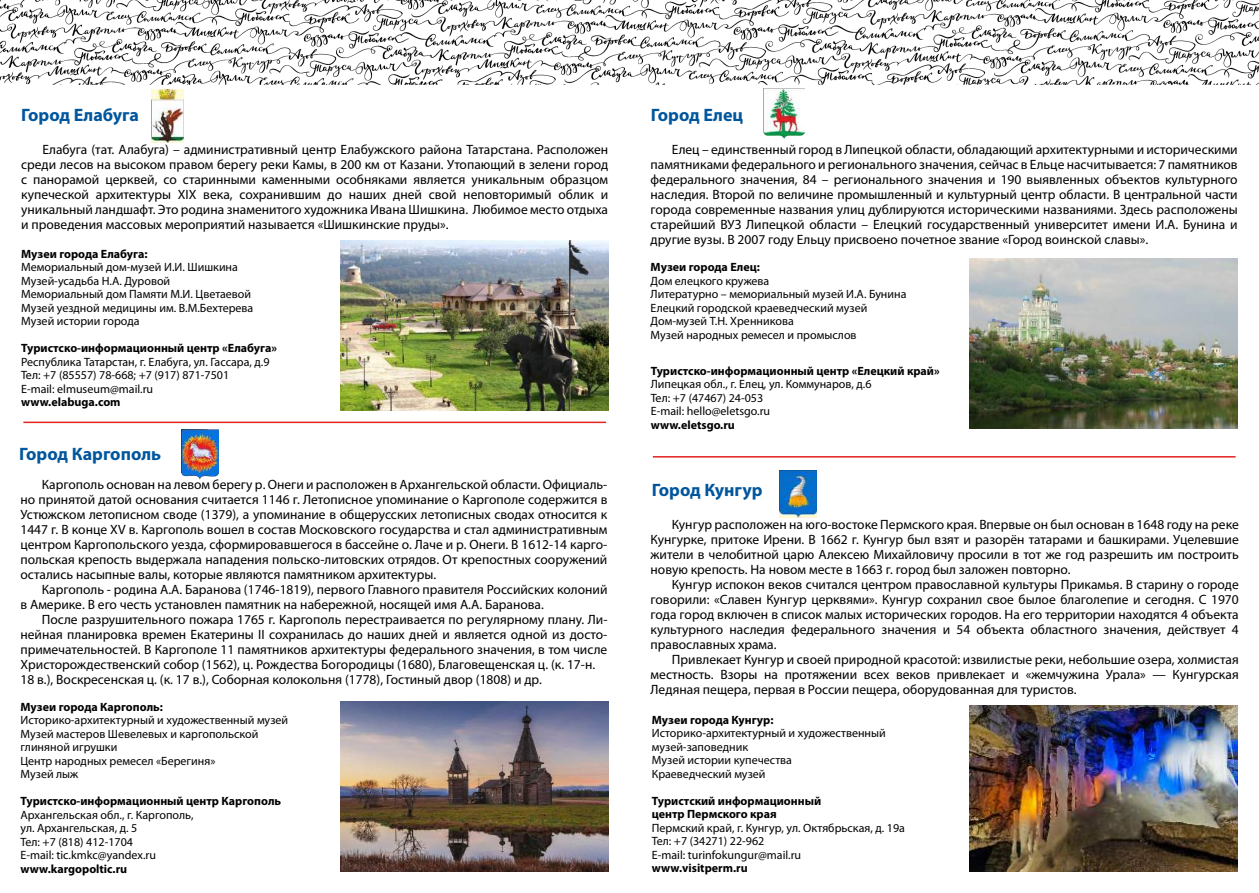
<style>
.page{position:relative;width:1259px;height:893px;background:#fff}
.page>*{position:absolute;margin:0;border:0;box-sizing:border-box;transform-origin:0 0}
.t1{font:700 18px "Myriad Pro";color:#00569d}
.t2{font:13.5px/15px "Myriad Pro";color:#000;text-align:justify}
.t3{font:12px/13.5px "Myriad Pro";color:#000}
.t4{font:700 12px/13.5px "Myriad Pro";color:#000}
</style>
<div class="page">
<img style="left:151px;top:89px;width:32px;height:54px">
<img style="left:340px;top:240px;width:268px;height:170px">
<img style="left:182px;top:429px;width:37px;height:50px">
<img style="left:763px;top:88px;width:41px;height:51px">
<img style="left:969px;top:706px;width:268px;height:166px">
<img style="left:340px;top:702px;width:268px;height:170px">
<img style="left:779px;top:470px;width:37px;height:47px">
<img style="left:969px;top:259px;width:268px;height:170px">
<hr style="left:23px;top:422px;width:583px;height:1px;background:#e5231f">
<hr style="left:653px;top:456px;width:582px;height:2px;background:#e5231f">
<img style="left:0;top:0;width:1259px;height:84px">
<h1 class="t1" style="left:21px;top:103px;width:119px">Город Елабуга</h1>
<h1 class="t1" style="left:651px;top:103px;width:94px">Город Елец</h1>
<p class="t2" style="left:21px;top:142px;width:588px;text-indent:21px">Елабуга (тат. Алабуга) – административный центр Елабужского района Татарстана. Расположен среди лесов на высоком правом берегу реки Камы, в 200 км от Казани. Утопающий в зелени город с панорамой церквей, со старинными каменными особняками является уникальным образцом купеческой архитектуры XIX века, сохранившим до наших дней свой неповторимый облик и уникальный ландшафт. Это родина знаменитого художника Ивана Шишкина. Любимое место отдыха и проведения массовых мероприятий называется «Шишкинские пруды».</p>
<p class="t4" style="left:21px;top:246px;width:128px">Музеи города Елабуга:</p>
<p class="t3" style="left:21px;top:260px;width:234px">Мемориальный дом-музей И.И. Шишкина Музей-усадьба Н.А. Дуровой Мемориальный дом Памяти М.И. Цветаевой Музей уездной медицины им. В.М.Бехтерева Музей истории города</p>
<p class="t4" style="left:21px;top:341px;width:257px">Туристско-информационный центр «Елабуга»</p>
<p class="t3" style="left:21px;top:355px;width:250px">Республика Татарстан, г. Елабуга, ул. Гассара, д.9<br>Тел: +7 (85557) 78-668; +7 (917) 871-7501<br>E-mail: elmuseum@mail.ru</p>
<p class="t4" style="left:21px;top:395px;width:101px">www.elabuga.com</p>
<h1 class="t1" style="left:19px;top:442px;width:144px">Город Каргополь</h1>
<p class="t2" style="left:20px;top:476px;width:588px;text-indent:21px">Каргополь основан на левом берегу р. Онеги и расположен в Архангельской области. Официаль&shy;но принятой датой основания считается 1146 г. Летописное упоминание о Каргополе содержится в Устюжском летописном своде (1379), а упоминание в общерусских летописных сводах относится к 1447 г. В конце XV в. Каргополь вошел в состав Московского государства и стал административным центром Каргопольского уезда, сформировавшегося в бассейне о. Лаче и р. Онеги. В 1612-14 карго&shy;польская крепость выдержала нападения польско-литовских отрядов. От крепостных сооружений остались насыпные валы, которые являются памятником архитектуры.</p>
<p class="t2" style="left:20px;top:581px;width:588px;text-indent:21px">Каргополь - родина А.А. Баранова (1746-1819), первого Главного правителя Российских колоний в Америке. В его честь установлен памятник на набережной, носящей имя А.А. Баранова.</p>
<p class="t2" style="left:20px;top:611px;width:588px;text-align:left;text-indent:21px">После разрушительного пожара 1765 г. Каргополь перестраивается по регулярному плану. Ли&shy;нейная планировка времен Екатерины II сохранилась до наших дней и является одной из досто&shy;примечательностей. В Каргополе 11 памятников архитектуры федерального значения, в том числе Христорождественский собор (1562), ц. Рождества Богородицы (1680), Благовещенская ц. (к. 17-н.<br>18 в.), Воскресенская ц. (к. 17 в.), Соборная колокольня (1778), Гостиный двор (1808) и др.</p>
<p class="t4" style="left:20px;top:700px;width:144px">Музеи города Каргополь:</p>
<p class="t3" style="left:20px;top:713px;width:269px">Историко-архитектурный и художественный музей<br>Музей мастеров Шевелевых и каргопольской глиняной игрушки<br>Центр народных ремесел «Берегиня»<br>Музей лыж</p>
<p class="t4" style="left:20px;top:794px;width:262px">Туристско-информационный центр Каргополь</p>
<p class="t3" style="left:20px;top:808px;width:175px">Архангельская обл., г. Каргополь, ул. Архангельская, д. 5<br>Тел: +7 (818) 412-1704<br>E-mail: tic.kmkc@yandex.ru</p>
<p class="t4" style="left:20px;top:862px;width:108px">www.kargopoltic.ru</p>
<p class="t2" style="left:650px;top:142px;width:588px;text-indent:21px">Елец – единственный город в Липецкой области, обладающий архитектурными и историческими памятниками федерального и регионального значения, сейчас в Ельце насчитывается: 7 памятников федерального значения, 84 – регионального значения и 190 выявленных объектов культурного наследия. Второй по величине промышленный и культурный центр области. В центральной части города современные названия улиц дублируются историческими названиями. Здесь расположены старейший ВУЗ Липецкой области – Елецкий государственный университет имени И.А. Бунина и другие вузы. В 2007 году Ельцу присвоено почетное звание «Город воинской славы».</p>
<p class="t4" style="left:650px;top:260px;width:111px">Музеи города Елец:</p>
<p class="t3" style="left:650px;top:274px;width:257px">Дом елецкого кружева<br>Литературно – мемориальный музей И.А. Бунина Елецкий городской краеведческий музей Дом-музей Т.Н. Хренникова<br>Музей народных ремесел и промыслов</p>
<p class="t4" style="left:651px;top:363px;width:290px">Туристско-информационный центр «Елецкий край»</p>
<p class="t3" style="left:651px;top:377px;width:222px">Липецкая обл., г. Елец, ул. Коммунаров, д.6<br>Тел: +7 (47467) 24-053<br>E-mail: hello@eletsgo.ru</p>
<p class="t4" style="left:651px;top:417px;width:86px">www.eletsgo.ru</p>
<h1 class="t1" style="left:652px;top:478px;width:112px">Город Кунгур</h1>
<p class="t2" style="left:650px;top:517px;width:590px;text-indent:21px">Кунгур расположен на юго-востоке Пермского края. Впервые он был основан в 1648 году на реке Кунгурке, притоке Ирени. В 1662 г. Кунгур был взят и разорён татарами и башкирами. Уцелевшие жители в челобитной царю Алексею Михайловичу просили в тот же год разрешить им построить новую крепость. На новом месте в 1663 г. город был заложен повторно.</p>
<p class="t2" style="left:650px;top:577px;width:590px;text-indent:21px">Кунгур испокон веков считался центром православной культуры Прикамья. В старину о городе говорили: «Славен Кунгур церквями». Кунгур сохранил свое былое благолепие и сегодня. С 1970 года город включен в список малых исторических городов. На его территории находятся 4 объекта культурного наследия федерального значения и 54 объекта областного значения, действует 4 православных храма.</p>
<p class="t2" style="left:650px;top:652px;width:590px;text-indent:21px">Привлекает Кунгур и своей природной красотой: извилистые реки, небольшие озера, холмистая местность. Взоры на протяжении всех веков привлекает и «жемчужина Урала» — Кунгурская Ледяная пещера, первая в России пещера, оборудованная для туристов.</p>
<p class="t4" style="left:652px;top:713px;width:123px">Музеи города Кунгур:</p>
<p class="t3" style="left:652px;top:726px;width:235px">Историко-архитектурный и художественный музей-заповедник<br>Музей истории купечества<br>Краеведческий музей</p>
<p class="t4" style="left:652px;top:794px;width:171px">Туристский информационный центр Пермского края</p>
<p class="t3" style="left:652px;top:821px;width:255px">Пермский край, г. Кунгур, ул. Октябрьская, д. 19а<br>Тел: +7 (34271) 22-962<br>E-mail: turinfokungur@mail.ru</p>
<p class="t4" style="left:652px;top:861px;width:97px">www.visitperm.ru</p>
</div>
